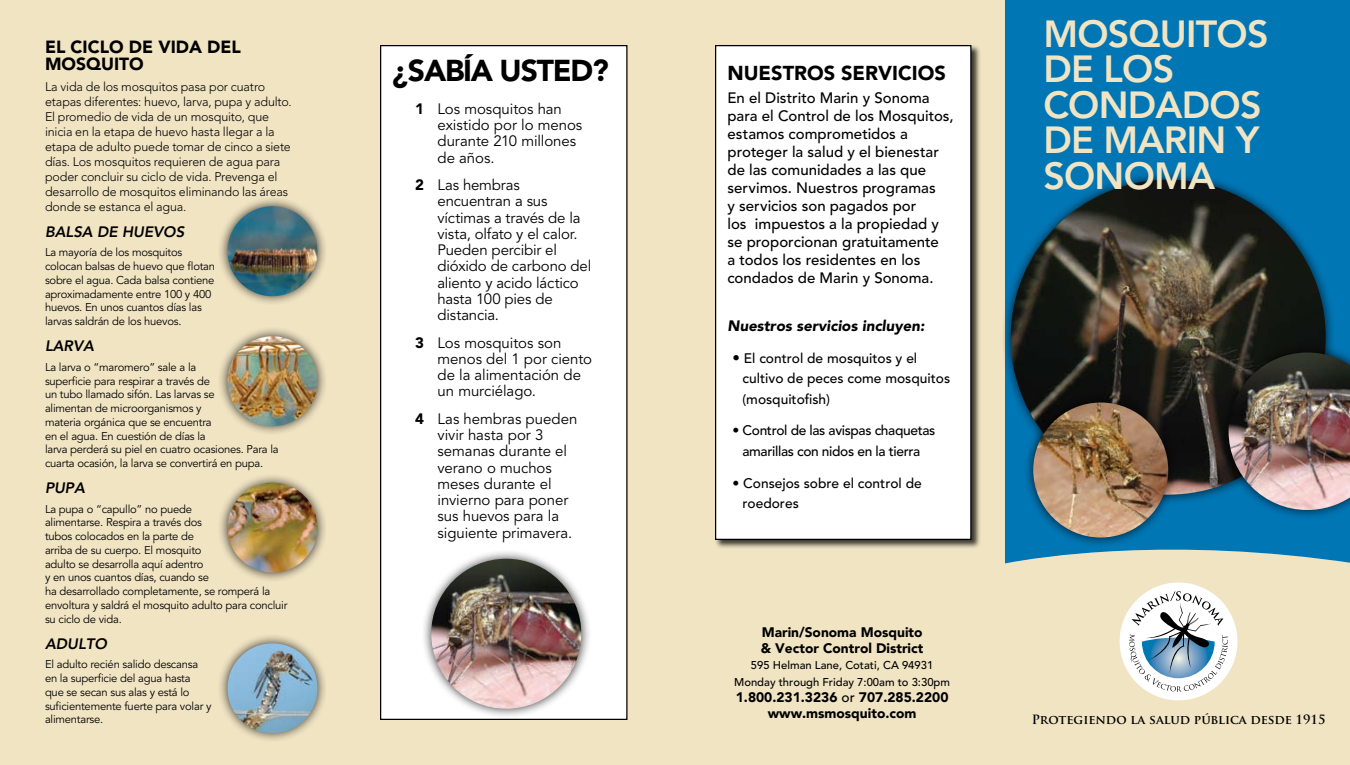
<style>
.page{position:relative;width:1350px;height:765px;background:#fff}
.page>*{position:absolute;margin:0;border:0;box-sizing:border-box;transform-origin:0 0}
.t1{font:800 37.5px/35.5px "Avenir";letter-spacing:-.02em;color:#f1e4c3}
.t2{font:900 30px "Avenir";letter-spacing:-.04em;color:#000}
.t3{font:900 20px "Avenir";color:#000}
.t4{font:900 17.5px/17.5px "Avenir";color:#000}
.t5{font:15px/16.2px "Avenir";letter-spacing:-.005em;color:#000}
.t6{font:500 15px/18px "Avenir";color:#000}
.t7{font:italic 800 15px "Avenir";color:#000}
.t8{font:900 15px "Avenir";color:#000}
.t9{font:500 13.75px/20.5px "Avenir";color:#000}
.t10{font:900 13.75px/16.2px "Avenir";color:#000}
.t11{font:500 13.75px/20.5px "Avenir";letter-spacing:-.025em;color:#000;text-align:center}
.t12{font:300 12.5px/15px "Avenir";letter-spacing:-.01em;color:#000}
.t13{font:700 12.5px "Trajan Pro";color:#000}
.t14{font:11.25px/13.8px "Avenir";letter-spacing:-.02em;color:#000}
.t15{font:500 11.25px/16.2px "Avenir";color:#000;text-align:center}
.s1{font-weight:900}
.s2{font-size:15px}
.s3{font-weight:500}
</style>
<div class="page">
<div style="left:0;top:0;width:338px;height:765px;background:#f1e4c3"></div>
<div style="left:338px;top:0;width:348px;height:765px;background:#f1e4c3"></div>
<div style="left:664px;top:0;width:348px;height:765px;background:#f1e4c3"></div>
<div style="left:1012px;top:564px;width:338px;height:201px;background:#f1e4c3"></div>
<div style="left:1120px;top:583px;width:118px;height:117px;background:#fff;border-radius:50%"></div>
<svg style="left:1129px;top:591px;width:99px;height:101px"></svg>
<div style="left:1005px;top:0;width:345px;height:564px;background:#0076b5"></div>
<div style="left:1000px;top:169px;width:340px;height:340px;background:#000;opacity:.75"></div>
<img style="left:1011px;top:180px;width:315px;height:315px;border-radius:158px">
<div style="left:1022px;top:392px;width:161px;height:160px;background:#000;opacity:.75"></div>
<img style="left:1033px;top:403px;width:135px;height:135px;border-radius:68px">
<div style="left:1218px;top:342px;width:132px;height:183px;background:#000;opacity:.75"></div>
<img style="left:1229px;top:352px;width:121px;height:158px">
<div style="left:217px;top:195px;width:115px;height:116px;background:#000;opacity:.75"></div>
<img style="left:228px;top:206px;width:90px;height:90px;border-radius:45px">
<div style="left:217px;top:472px;width:115px;height:115px;background:#000;opacity:.75"></div>
<img style="left:228px;top:483px;width:90px;height:90px;border-radius:45px">
<div style="left:381px;top:46px;width:246px;height:673px;background:#fff"></div>
<div style="left:421px;top:548px;width:176px;height:176px;background:#000;opacity:.75"></div>
<img style="left:431px;top:559px;width:150px;height:150px;border-radius:75px">
<div style="left:714px;top:44px;width:271px;height:510px;background:#000;opacity:.75"></div>
<div style="left:716px;top:46px;width:255px;height:493px;background:#fff"></div>
<div style="left:715px;top:45px;width:257px;height:495px;border:1px solid #000"></div>
<div style="left:217px;top:325px;width:115px;height:116px;background:#000;opacity:.75"></div>
<img style="left:228px;top:336px;width:90px;height:90px;border-radius:45px">
<div style="left:217px;top:633px;width:115px;height:115px;background:#000;opacity:.75"></div>
<img style="left:228px;top:643px;width:90px;height:90px;border-radius:45px">
<h3 class="t4" style="left:45px;top:38px;width:198px">EL CICLO DE VIDA DEL<br>MOSQUITO</h3>
<p class="t12" style="left:45px;top:79px;width:248px">La vida de los mosquitos pasa por cuatro etapas diferentes: huevo, larva, pupa y adulto.<br>El promedio de vida de un mosquito, que inicia en la etapa de huevo hasta llegar a la etapa de adulto puede tomar de cinco a siete días. Los mosquitos requieren de agua para poder concluir su ciclo de vida. Prevenga el desarrollo de mosquitos eliminando las áreas donde se estanca el agua.</p>
<h3 class="t7" style="left:45px;top:223px;width:141px">BALSA DE HUEVOS</h3>
<p class="t14" style="left:45px;top:246px;width:172px">La mayoría de los mosquitos colocan balsas de huevo que flotan sobre el agua. Cada balsa contiene aproximadamente entre 100 y 400 huevos. En unos cuantos días las larvas saldrán de los huevos.</p>
<h3 class="t7" style="left:45px;top:337px;width:50px">LARVA</h3>
<p class="t14" style="left:45px;top:360px;width:235px">La larva o “maromero” sale a la<br>superficie para respirar a través de<br>un tubo llamado sifón. Las larvas se<br>alimentan de microorganismos y<br>materia orgánica que se encuentra<br>en el agua. En cuestión de días la<br>larva perderá su piel en cuatro ocasiones. Para la cuarta ocasión, la larva se convertirá en pupa.</p>
<h3 class="t7" style="left:45px;top:479px;width:41px">PUPA</h3>
<p class="t14" style="left:45px;top:502px;width:244px">La pupa o “capullo” no puede<br>alimentarse. Respira a través dos<br>tubos colocados en la parte de<br>arriba de su cuerpo. El mosquito<br>adulto se desarrolla aquí adentro<br>y en unos cuantos días, cuando se<br>ha desarrollado completamente, se romperá la envoltura y saldrá el mosquito adulto para concluir su ciclo de vida.</p>
<h3 class="t7" style="left:45px;top:635px;width:63px">ADULTO</h3>
<p class="t14" style="left:45px;top:658px;width:168px">El adulto recién salido descansa en la superficie del agua hasta que se secan sus alas y está lo suficientemente fuerte para volar y alimentarse.</p>
<h2 class="t2" style="left:392px;top:53px;width:218px">¿SABÍA USTED?</h2>
<h3 class="t5" style="left:438px;top:101px;width:146px;text-indent:-22px"><span class="s1">1</span> Los mosquitos han existido por lo menos durante 210 millones de años.</h3>
<h3 class="t5" style="left:438px;top:177px;width:155px;text-indent:-22px"><span class="s1">2</span> Las hembras encuentran a sus víctimas a través de la vista, olfato y el calor.<br>Pueden percibir el dióxido de carbono del aliento y acido láctico hasta 100 pies de distancia.</h3>
<h3 class="t5" style="left:438px;top:335px;width:156px;text-indent:-22px"><span class="s1">3</span> Los mosquitos son menos del 1 por ciento de la alimentación de un murciélago.</h3>
<h3 class="t5" style="left:438px;top:411px;width:141px;text-indent:-22px"><span class="s1">4</span> Las hembras pueden vivir hasta por 3 semanas durante el verano o muchos meses durante el invierno para poner sus huevos para la siguiente primavera.</h3>
<h3 class="t3" style="left:728px;top:61px;width:220px">NUESTROS SERVICIOS</h3>
<p class="t6" style="left:728px;top:90px;width:228px">En el Distrito Marin y Sonoma para el Control de los Mosquitos, estamos comprometidos a proteger la salud y el bienestar de las comunidades a las que servimos. Nuestros programas<br>y servicios son pagados por<br>los impuestos a la propiedad y se proporcionan gratuitamente<br>a todos los residentes en los condados de Marin y Sonoma.</p>
<h3 class="t8" style="left:728px;top:317px;width:201px">Nuestros servicios incluyen:</h3>
<p class="t9" style="left:743px;top:348px;width:209px;text-indent:-10px"><span class="s2">•</span> El control de mosquitos y el cultivo de peces come mosquitos (mosquitofish)</p>
<p class="t11" style="left:733px;top:421px;width:204px">• Control de las avispas chaquetas amarillas con nidos en la tierra</p>
<p class="t9" style="left:743px;top:473px;width:181px;text-indent:-10px">• Consejos sobre el control de roedores</p>
<p class="t10" style="left:761px;top:624px;width:164px">Marin/Sonoma Mosquito &amp; Vector Control District</p>
<p class="t15" style="left:734px;top:658px;width:217px">595 Helman Lane, Cotati, CA 94931<br>Monday through Friday 7:00am to 3:30pm</p>
<p class="t10" style="left:736px;top:689px;width:214px;text-align:center">1.800.231.3236 <span class="s3">or</span> 707.285.2200 www.msmosquito.com</p>
<h1 class="t1" style="left:1043px;top:16px;width:227px">MOSQUITOS<br>DE LOS<br>CONDADOS<br>DE MARIN Y<br>SONOMA</h1>
<p class="t13" style="left:1032px;top:712px;width:295px">Protegiendo la salud pública desde 1915</p>
</div>
